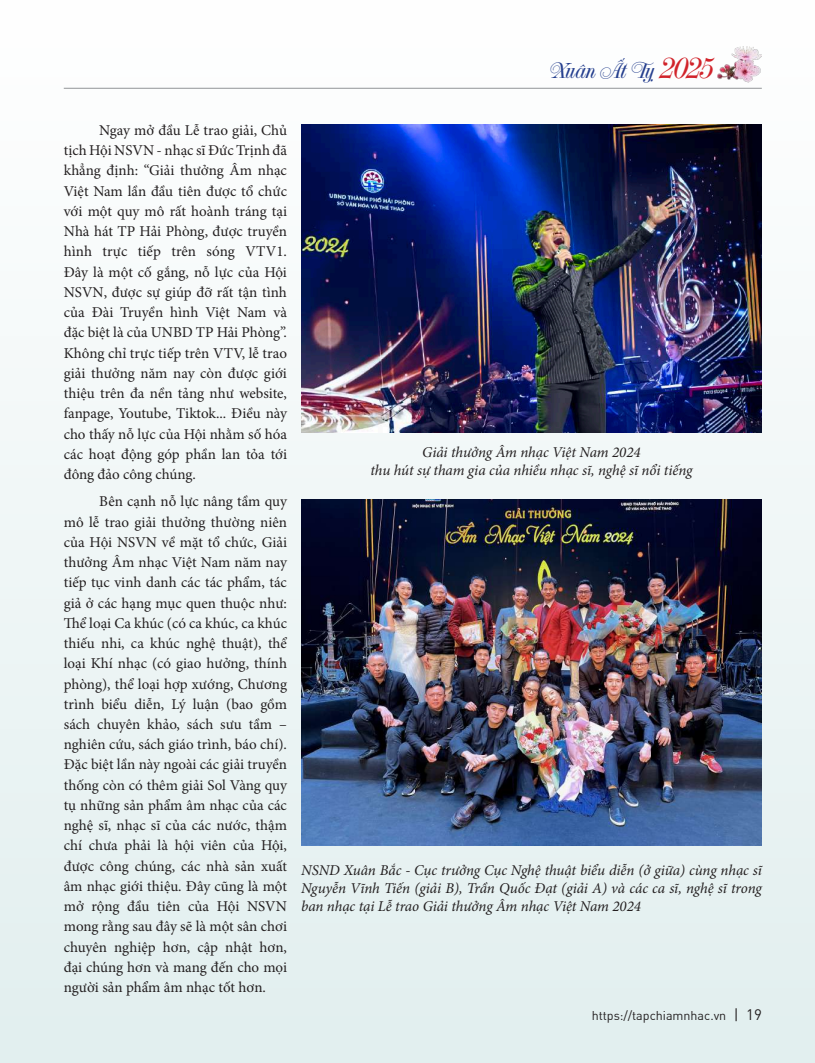
<style>
.page{position:relative;width:815px;height:1063px;background:#fff}
.page>*{position:absolute;margin:0;border:0;box-sizing:border-box;transform-origin:0 0}
.t1{font:22.5px "UTM French Vanilla";color:#253f8e}
.t2{font:15px/20.2px "Minion Pro";letter-spacing:-.005em;color:#231f20;text-align:justify}
.t3{font:italic 15px/18px "Minion Pro";letter-spacing:-.01em;color:#231f20;text-align:center}
.t4{font:12.5px "GMVDIN Pro";color:#231f20}
.s1{font-size:30px;color:#d1232a}
.s2{font-size:15px}
</style>
<div class="page">
<div style="left:0;top:0;width:815px;height:1063px;background:linear-gradient(to bottom,#fefefe,#e1eeee)"></div>
<img style="left:301px;top:124px;width:461px;height:308px">
<img style="left:301px;top:500px;width:461px;height:345px">
<hr style="left:64px;top:88px;width:698px;height:1px;background:#939598">
<img style="left:718px;top:47px;width:44px;height:35px">
<h1 class="t1" style="left:548px;top:56px;width:163px">Xuân Ất Tỵ <span class="s1">2025</span></h1>
<p class="t2" style="left:64px;top:120px;width:225px;text-indent:35px">Ngay mở đầu Lễ trao giải, Chủ tịch Hội NSVN - nhạc sĩ Đức Trịnh đã khẳng định: “Giải thưởng Âm nhạc Việt Nam lần đầu tiên được tổ chức với một quy mô rất hoành tráng tại Nhà hát TP Hải Phòng, được truyền hình trực tiếp trên sóng VTV1.<br>Đây là một cố gắng, nỗ lực của Hội NSVN, được sự giúp đỡ rất tận tình của Đài Truyền hình Việt Nam và đặc biệt là của UNBD TP Hải Phòng”.<br>Không chỉ trực tiếp trên VTV, lễ trao giải thưởng năm nay còn được giới thiệu trên đa nền tảng như website, fanpage, Youtube, Tiktok... Điều này cho thấy nỗ lực của Hội nhằm số hóa các hoạt động góp phần lan tỏa tới đông đảo công chúng.</p>
<p class="t2" style="left:64px;top:492px;width:225px;text-indent:35px">Bên cạnh nỗ lực nâng tầm quy mô lễ trao giải thưởng thường niên của Hội NSVN về mặt tổ chức, Giải thưởng Âm nhạc Việt Nam năm nay tiếp tục vinh danh các tác phẩm, tác giả ở các hạng mục quen thuộc như:<br>Thể loại Ca khúc (có ca khúc, ca khúc thiếu nhi, ca khúc nghệ thuật), thể loại Khí nhạc (có giao hưởng, thính phòng), thể loại hợp xướng, Chương trình biểu diễn, Lý luận (bao gồm sách chuyên khảo, sách sưu tầm – nghiên cứu, sách giáo trình, báo chí).<br>Đặc biệt lần này ngoài các giải truyền thống còn có thêm giải Sol Vàng quy tụ những sản phẩm âm nhạc của các nghệ sĩ, nhạc sĩ của các nước, thậm chí chưa phải là hội viên của Hội, được công chúng, các nhà sản xuất âm nhạc giới thiệu. Đây cũng là một mở rộng đầu tiên của Hội NSVN mong rằng sau đây sẽ là một sân chơi chuyên nghiệp hơn, cập nhật hơn, đại chúng hơn và mang đến cho mọi người sản phẩm âm nhạc tốt hơn.</p>
<p class="t3" style="left:370px;top:444px;width:324px">Giải thưởng Âm nhạc Việt Nam 2024<br>thu hút sự tham gia của nhiều nhạc sĩ, nghệ sĩ nổi tiếng</p>
<p class="t3" style="left:301px;top:862px;width:462px;text-align:justify">NSND Xuân Bắc - Cục trưởng Cục Nghệ thuật biểu diễn (ở giữa) cùng nhạc sĩ Nguyễn Vĩnh Tiến (giải B), Trần Quốc Đạt (giải A) và các ca sĩ, nghệ sĩ trong ban nhạc tại Lễ trao Giải thưởng Âm nhạc Việt Nam 2024</p>
<p class="t4" style="left:592px;top:1006px;width:172px">https://tapchiamnhac.vn <span class="s2">| 19</span></p>
</div>
